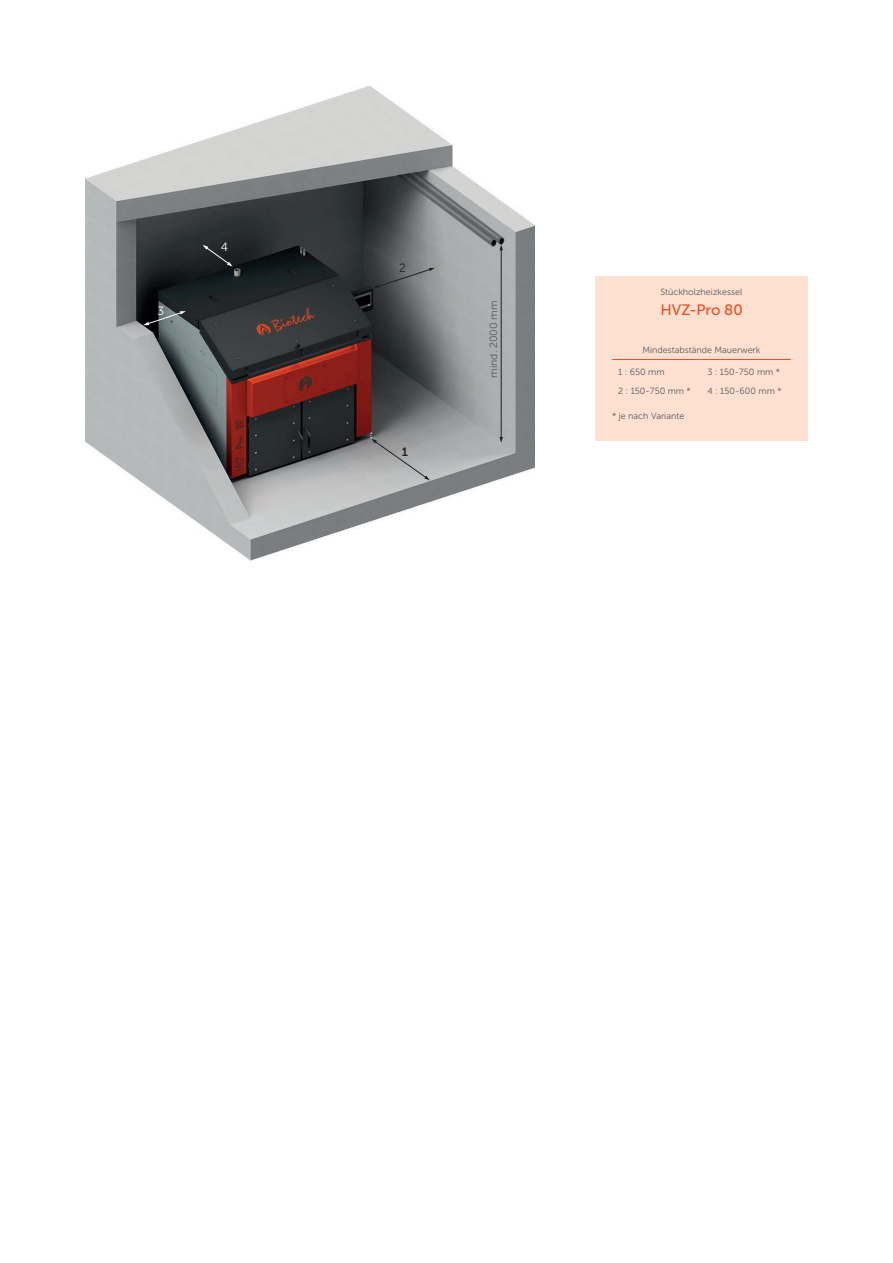
<style>
.page{position:relative;width:893px;height:1263px;background:#fff}
.page>*{position:absolute;margin:0;border:0;box-sizing:border-box;transform-origin:0 0}
.t1{font:15px "Museo Sans 500";color:#f04d22}
.t2{font:12px "Museo Sans 300";color:#fff}
.t3{font:12px "Museo Sans 300";color:#231f20}
.t4{font:12px "Museo Sans 700";color:#231f20}
.t5{font:10.5px "Museo Sans 300";color:#57585a}
.t6{font:9px "Museo Sans 300";color:#57585a}
</style>
<div class="page">
<img style="left:85px;top:85px;width:450px;height:476px">
<hr style="left:501px;top:247px;width:1px;height:191px;background:#231f20">
<svg style="left:499px;top:244px;width:4px;height:6px"></svg>
<svg style="left:499px;top:437px;width:4px;height:6px"></svg>
<svg style="left:203px;top:245px;width:30px;height:22px"></svg>
<svg style="left:373px;top:268px;width:62px;height:20px"></svg>
<svg style="left:143px;top:311px;width:43px;height:14px"></svg>
<svg style="left:370px;top:433px;width:60px;height:47px;background:#a2a3a4"></svg>
<div style="left:595px;top:276px;width:213px;height:165px;background:#fde0d0"></div>
<hr style="left:612px;top:359px;width:89px;height:1px;background:#f04d22">
<hr style="left:701px;top:359px;width:90px;height:1px;background:#f04d22">
<h2 class="t2" style="left:158px;top:304px;width:8px">3</h2>
<h2 class="t2" style="left:221px;top:241px;width:9px">4</h2>
<h2 class="t3" style="left:399px;top:261px;width:8px">2</h2>
<h2 class="t4" style="left:402px;top:445px;width:8px">1</h2>
<p class="t5" style="left:488px;top:378px;width:79px;rotate:-90deg">mind. 2000 mm</p>
<p class="t6" style="left:660px;top:287px;width:83px">Stückholzheizkessel</p>
<h1 class="t1" style="left:660px;top:301px;width:84px">HVZ-Pro 80</h1>
<p class="t6" style="left:642px;top:345px;width:119px">Mindestabstände Mauerwerk</p>
<p class="t6" style="left:618px;top:367px;width:48px">1 : 650 mm</p>
<p class="t6" style="left:707px;top:367px;width:74px">3 : 150-750 mm *</p>
<p class="t6" style="left:618px;top:386px;width:74px">2 : 150-750 mm *</p>
<p class="t6" style="left:707px;top:386px;width:76px">4 : 150-600 mm *</p>
<p class="t6" style="left:612px;top:411px;width:74px">* je nach Variante</p>
</div>
